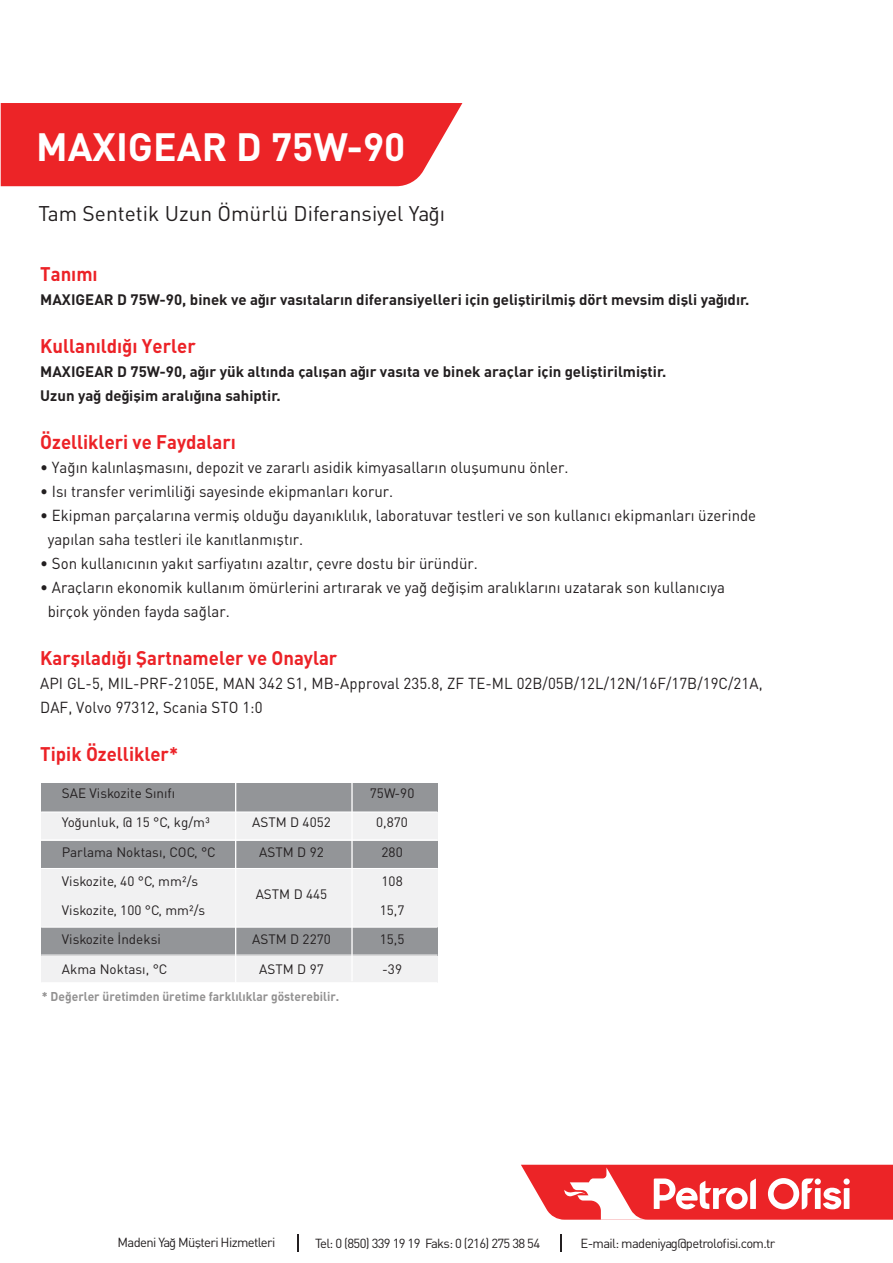
<style>
.page{position:relative;width:893px;height:1263px;background:#fff}
.page>*{position:absolute;margin:0;border:0;box-sizing:border-box;transform-origin:0 0}
.t1{font:39px "DINT Bold Tr";color:#fff}
.t2{font:21px "DIN Tr";color:#231f20}
.t3{font:19.5px "DINT Bold Tr";color:#ec2227;scale:.95 1}
.t4{font:15.75px/24px "DIN Tr";color:#231f20;scale:.95 1}
.t5{font:15px/24px "DINT Bold Tr";color:#231f20}
.t6{font:13.5px "DIN Tr";color:#231f20}
.t7{font:13.05px "DIN Tr";letter-spacing:-.05em;color:#231f20}
.t8{font:12.6px "DINT Bold Tr";color:#929191;scale:.95 1}
</style>
<div class="page">
<div style="left:41px;top:783px;width:396px;height:28px;background:#939598"></div>
<div style="left:41px;top:840px;width:396px;height:29px;background:#939598"></div>
<div style="left:41px;top:868px;width:396px;height:60px;background:#f1f1f2"></div>
<div style="left:41px;top:927px;width:396px;height:56px;background:#f1f1f2"></div>
<div style="left:41px;top:927px;width:396px;height:28px;background:#939598"></div>
<div style="left:41px;top:812px;width:396px;height:29px;background:#f1f1f2"></div>
<hr style="left:235px;top:782px;width:1px;height:200px;background:#fff">
<hr style="left:41px;top:839px;width:396px;height:1px;background:#fff">
<hr style="left:41px;top:868px;width:396px;height:1px;background:#fff">
<hr style="left:41px;top:954px;width:396px;height:2px;background:#fff">
<hr style="left:41px;top:927px;width:396px;height:1px;background:#fff">
<hr style="left:41px;top:982px;width:396px;height:1px;background:#fff">
<hr style="left:351px;top:781px;width:2px;height:200px;background:#fff">
<svg style="left:297px;top:1234px;width:1px;height:18px"></svg>
<svg style="left:560px;top:1234px;width:2px;height:18px"></svg>
<div style="left:1px;top:103px;width:461px;height:83px;background:#ec2427"></div>
<svg style="left:521px;top:1165px;width:372px;height:55px"></svg>
<h1 class="t1" style="left:36px;top:121px;width:371px">MAXIGEAR D 75W-90</h1>
<h2 class="t2" style="left:38px;top:200px;width:408px">Tam Sentetik Uzun Ömürlü Diferansiyel Yağı</h2>
<p class="t3" style="left:40px;top:261px;width:62px">Tanımı</p>
<p class="t5" style="left:40px;top:287px;width:711px">MAXIGEAR D 75W-90, binek ve ağır vasıtaların diferansiyelleri için geliştirilmiş dört mevsim dişli yağıdır.</p>
<p class="t3" style="left:40px;top:333px;width:165px">Kullanıldığı Yerler</p>
<p class="t5" style="left:40px;top:359px;width:628px">MAXIGEAR D 75W-90, ağır yük altında çalışan ağır vasıta ve binek araçlar için geliştirilmiştir.<br>Uzun yağ değişim aralığına sahiptir.</p>
<p class="t3" style="left:40px;top:429px;width:207px">Özellikleri ve Faydaları</p>
<p class="t4" style="left:40px;top:455px;width:558px">• Yağın kalınlaşmasını, depozit ve zararlı asidik kimyasalların oluşumunu önler.</p>
<p class="t4" style="left:40px;top:479px;width:373px">• Isı transfer verimliliği sayesinde ekipmanları korur.</p>
<p class="t4" style="left:48px;top:503px;width:747px;text-indent:-7px">• Ekipman parçalarına vermiş olduğu dayanıklılık, laboratuvar testleri ve son kullanıcı ekipmanları üzerinde yapılan saha testleri ile kanıtlanmıştır.</p>
<p class="t4" style="left:40px;top:551px;width:462px">• Son kullanıcının yakıt sarfiyatını azaltır, çevre dostu bir üründür.</p>
<p class="t4" style="left:48px;top:575px;width:714px;text-indent:-7px">• Araçların ekonomik kullanım ömürlerini artırarak ve yağ değişim aralıklarını uzatarak son kullanıcıya birçok yönden fayda sağlar.</p>
<p class="t3" style="left:40px;top:645px;width:314px">Karşıladığı Şartnameler ve Onaylar</p>
<p class="t4" style="left:40px;top:671px;width:762px">API GL-5, MIL-PRF-2105E, MAN 342 S1, MB-Approval 235.8, ZF TE-ML 02B/05B/12L/12N/16F/17B/19C/21A,<br>DAF, Volvo 97312, Scania STO 1:0</p>
<p class="t3" style="left:40px;top:741px;width:147px">Tipik Özellikler*</p>
<p class="t6" style="left:62px;top:785px;width:115px">SAE Viskozite Sınıfı</p>
<p class="t6" style="left:370px;top:785px;width:46px">75W-90</p>
<p class="t6" style="left:62px;top:814px;width:149px">Yoğunluk, @ 15 °C, kg/m³</p>
<p class="t6" style="left:252px;top:814px;width:80px">ASTM D 4052</p>
<p class="t6" style="left:376px;top:814px;width:33px">0,870</p>
<p class="t6" style="left:62px;top:843px;width:155px">Parlama Noktası, COC, °C</p>
<p class="t6" style="left:259px;top:843px;width:66px">ASTM D 92</p>
<p class="t6" style="left:382px;top:843px;width:23px">280</p>
<p class="t6" style="left:62px;top:873px;width:138px">Viskozite, 40 °C, mm²/s</p>
<p class="t6" style="left:256px;top:886px;width:73px">ASTM D 445</p>
<p class="t6" style="left:382px;top:873px;width:23px">108</p>
<p class="t6" style="left:62px;top:902px;width:145px">Viskozite, 100 °C, mm²/s</p>
<p class="t6" style="left:380px;top:902px;width:26px">15,7</p>
<p class="t6" style="left:62px;top:931px;width:100px">Viskozite İndeksi</p>
<p class="t6" style="left:252px;top:931px;width:80px">ASTM D 2270</p>
<p class="t6" style="left:380px;top:931px;width:26px">15,5</p>
<p class="t6" style="left:62px;top:960px;width:107px">Akma Noktası, °C</p>
<p class="t6" style="left:259px;top:960px;width:66px">ASTM D 97</p>
<p class="t6" style="left:382px;top:960px;width:21px">-39</p>
<p class="t8" style="left:42px;top:988px;width:314px">* Değerler üretimden üretime farklılıklar gösterebilir.</p>
<p class="t7" style="left:118px;top:1234px;width:159px">Madeni Yağ Müşteri Hizmetleri</p>
<p class="t7" style="left:315px;top:1235px;width:226px">Tel: 0 (850) 339 19 19 Faks: 0 (216) 275 38 54</p>
<p class="t7" style="left:580px;top:1235px;width:196px">E-mail: madeniyag@petrolofisi.com.tr</p>
</div>
